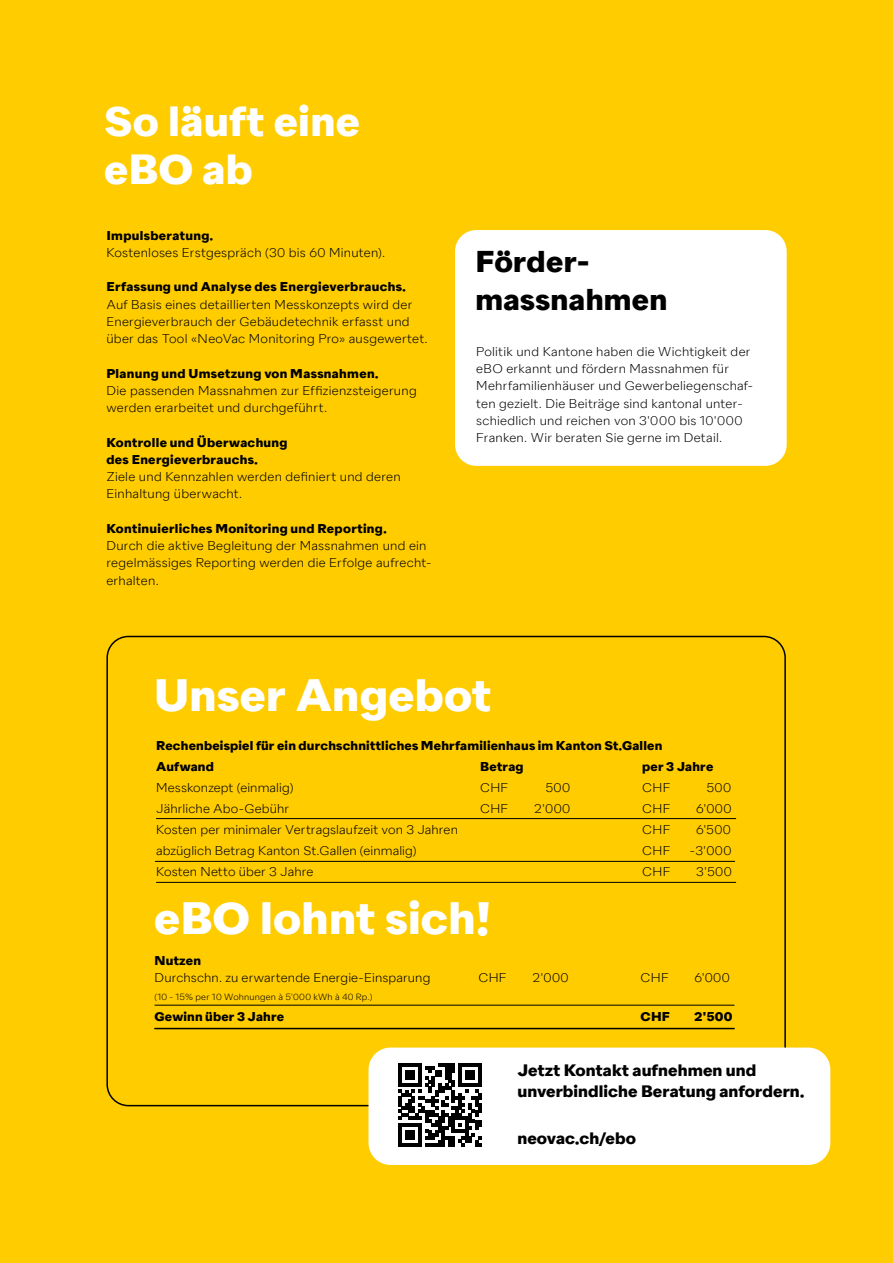
<style>
.page{position:relative;width:893px;height:1263px;background:#fc0}
.page>*{position:absolute;margin:0;border:0;box-sizing:border-box;transform-origin:0 0}
.t1{font:700 45.15px "Neo Vac Sans";letter-spacing:.005em;color:#fff}
.t2{font:700 42px/48px "Neo Vac Sans";letter-spacing:.01em;color:#fff}
.t3{font:700 30px/37.5px "Neo Vac Sans";letter-spacing:.01em;color:#000}
.t4{font:700 16.5px/21px "Neo Vac Sans";letter-spacing:.005em;color:#000}
.t5{font:300 12.75px/17.2px "Neo Vac Sans";letter-spacing:.015em;color:#000}
.t6{font:700 12.75px/17.2px "Neo Vac Sans";letter-spacing:.025em;color:#000}
.t7{font:300 9px "Neo Vac Sans";letter-spacing:.025em;color:#000}
</style>
<div class="page">
<div style="left:455px;top:230px;width:332px;height:236px;background:#fff;border-radius:21px"></div>
<hr style="left:156px;top:818px;width:580px;height:1px;background:#000">
<hr style="left:155px;top:861px;width:580px;height:1px;background:#000">
<hr style="left:156px;top:882px;width:580px;height:1px;background:#000">
<hr style="left:155px;top:1005px;width:579px;height:1px;background:#000">
<hr style="left:155px;top:1028px;width:579px;height:1px;background:#000">
<div style="left:369px;top:1048px;width:461px;height:116px;background:#fff;border-radius:21px"></div>
<div style="left:369px;top:1047px;width:461px;height:118px;border:2px solid #fff;border-radius:21px"></div>
<svg style="left:398px;top:1063px;width:83px;height:83px"></svg>
<h2 class="t2" style="left:104px;top:99px;width:257px">So läuft eine eBO ab</h2>
<p class="t6" style="left:106px;top:227px;width:108px">Impulsberatung.</p>
<p class="t5" style="left:106px;top:244px;width:280px">Kostenloses Erstgespräch (30 bis 60 Minuten).</p>
<p class="t6" style="left:106px;top:279px;width:301px">Erfassung und Analyse des Energieverbrauchs.</p>
<p class="t5" style="left:106px;top:295px;width:323px">Auf Basis eines detaillierten Messkonzepts wird der<br>Energieverbrauch der Gebäudetechnik erfasst und über das Tool «NeoVac Monitoring Pro» ausgewertet.</p>
<p class="t6" style="left:106px;top:365px;width:273px">Planung und Umsetzung von Massnahmen.</p>
<p class="t5" style="left:106px;top:382px;width:312px">Die passenden Massnahmen zur Effizienzsteigerung werden erarbeitet und durchgeführt.</p>
<p class="t6" style="left:106px;top:434px;width:183px">Kontrolle und Überwachung des Energieverbrauchs.</p>
<p class="t5" style="left:106px;top:468px;width:296px">Ziele und Kennzahlen werden definiert und deren<br>Einhaltung überwacht.</p>
<p class="t6" style="left:106px;top:520px;width:282px">Kontinuierliches Monitoring und Reporting.</p>
<p class="t5" style="left:106px;top:537px;width:326px">Durch die aktive Begleitung der Massnahmen und ein regelmässiges Reporting werden die Erfolge aufrecht&shy;erhalten.</p>
<h3 class="t3" style="left:475px;top:244px;width:194px">Förder&shy;massnahmen</h3>
<p class="t5" style="left:476px;top:343px;width:278px">Politik und Kantone haben die Wichtigkeit der eBO erkannt und fördern Massnahmen für Mehrfamilienhäuser und Gewerbeliegenschaf&shy;ten gezielt. Die Beiträge sind kantonal unter&shy;schiedlich und reichen von 3'000 bis 10'000<br>Franken. Wir beraten Sie gerne im Detail.</p>
<h1 class="t1" style="left:154px;top:668px;width:339px">Unser Angebot</h1>
<p class="t6" style="left:156px;top:735px;width:508px;line-height:21px">Rechenbeispiel für ein durchschnittliches Mehrfamilienhaus im Kanton St.Gallen<br>Aufwand</p>
<p class="t6" style="left:480px;top:758px;width:45px">Betrag</p>
<p class="t6" style="left:642px;top:758px;width:73px">per 3 Jahre</p>
<p class="t5" style="left:156px;top:779px;width:139px">Messkonzept (einmalig)</p>
<p class="t5" style="left:480px;top:779px;width:30px">CHF</p>
<p class="t5" style="left:546px;top:779px;width:26px">500</p>
<p class="t5" style="left:642px;top:779px;width:30px">CHF</p>
<p class="t5" style="left:707px;top:779px;width:26px">500</p>
<p class="t5" style="left:156px;top:800px;width:135px">Jährliche Abo-Gebühr</p>
<p class="t5" style="left:480px;top:800px;width:30px">CHF</p>
<p class="t5" style="left:534px;top:800px;width:38px">2'000</p>
<p class="t5" style="left:642px;top:800px;width:30px">CHF</p>
<p class="t5" style="left:696px;top:800px;width:37px">6'000</p>
<p class="t5" style="left:156px;top:821px;width:303px">Kosten per minimaler Vertragslaufzeit von 3 Jahren</p>
<p class="t5" style="left:642px;top:821px;width:30px">CHF</p>
<p class="t5" style="left:696px;top:821px;width:36px">6'500</p>
<p class="t5" style="left:156px;top:842px;width:262px">abzüglich Betrag Kanton St.Gallen (einmalig)</p>
<p class="t5" style="left:642px;top:842px;width:30px">CHF</p>
<p class="t5" style="left:690px;top:842px;width:43px">-3'000</p>
<p class="t5" style="left:156px;top:863px;width:159px">Kosten Netto über 3 Jahre</p>
<p class="t5" style="left:642px;top:863px;width:30px">CHF</p>
<p class="t5" style="left:696px;top:863px;width:37px">3'500</p>
<h1 class="t1" style="left:154px;top:891px;width:339px">eBO lohnt sich!</h1>
<p class="t6" style="left:155px;top:952px;width:48px">Nutzen</p>
<p class="t5" style="left:155px;top:969px;width:277px">Durchschn. zu erwartende Energie-Einsparung</p>
<p class="t5" style="left:479px;top:969px;width:30px">CHF</p>
<p class="t5" style="left:533px;top:969px;width:38px">2'000</p>
<p class="t5" style="left:641px;top:969px;width:30px">CHF</p>
<p class="t5" style="left:695px;top:969px;width:37px">6'000</p>
<p class="t7" style="left:155px;top:991px;width:219px">(10 - 15% per 10 Wohnungen à 5'000 kWh à 40 Rp.)</p>
<p class="t6" style="left:155px;top:1008px;width:131px">Gewinn über 3 Jahre</p>
<p class="t6" style="left:641px;top:1008px;width:31px">CHF</p>
<p class="t6" style="left:695px;top:1008px;width:39px">2'500</p>
<p class="t4" style="left:517px;top:1060px;width:288px">Jetzt Kontakt aufnehmen und unverbindliche Beratung anfordern.</p>
<p class="t4" style="left:517px;top:1128px;width:120px">neovac.ch/ebo</p>
</div>
